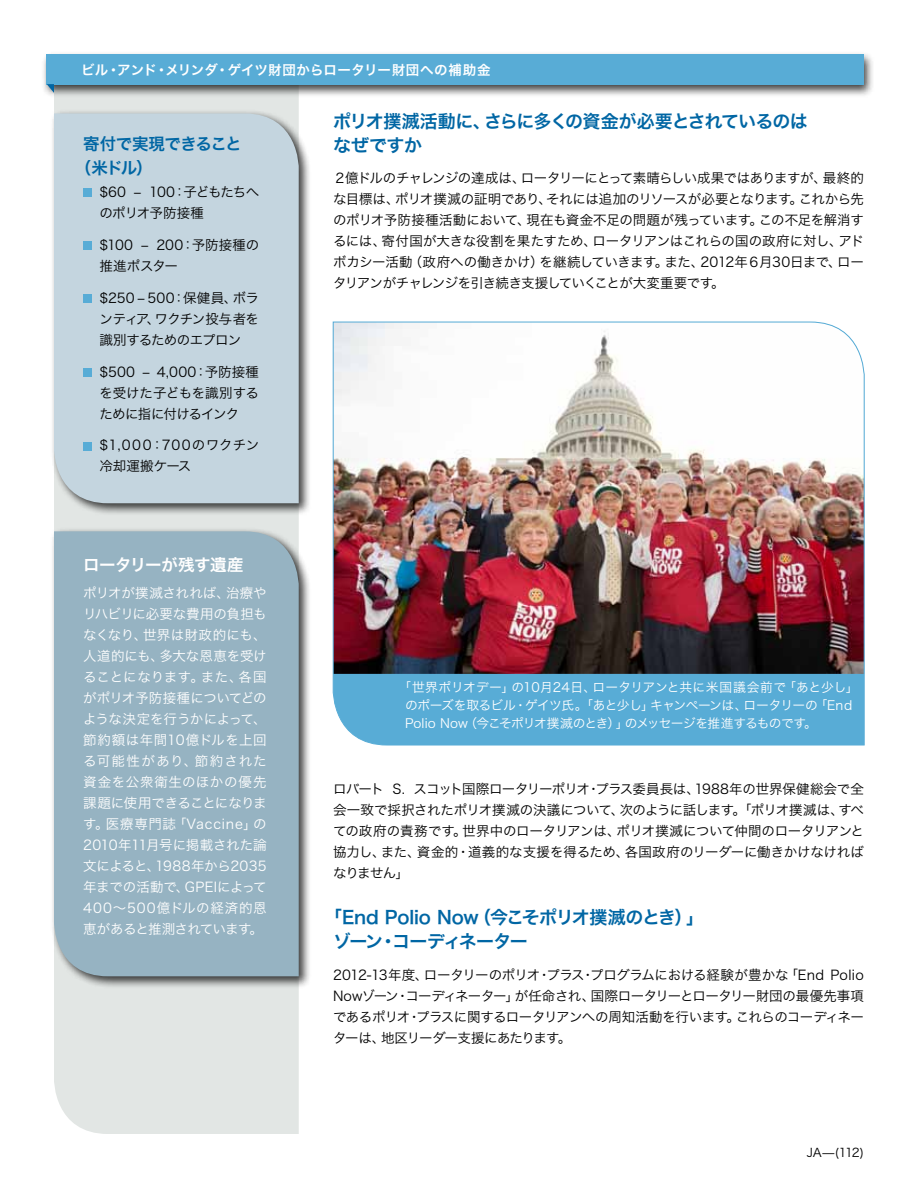
<style>
.page{position:relative;width:918px;height:1188px;background:#fff}
.page>*{position:absolute;margin:0;border:0;box-sizing:border-box;transform-origin:0 0}
.t1{font:18px/24px "Hira Kaku Pro N W6";letter-spacing:-.04em;color:#0066a4}
.t2{font:16.5px/24px "Hira Kaku Pro N W6";letter-spacing:-.035em;color:#0066a4}
.t3{font:16.5px "Hira Kaku Pro N W6";letter-spacing:-.025em;color:#fff}
.t4{font:13.5px/21px "Hira Kaku Pro N W3";letter-spacing:-.03em;color:#000;text-align:justify}
.t5{font:13.5px/21px "Hira Kaku Pro N W3";letter-spacing:.005em;color:#fff;text-align:justify}
.t6{font:13.5px "Hira Kaku Pro N W6";letter-spacing:.015em;color:#fff}
.t7{font:13.5px/21px "Hira Kaku Pro N W3";letter-spacing:-.055em;color:#000}
.t8{font:13.5px/21px "Hira Kaku Pro N W3";letter-spacing:.01em;color:#000}
.t9{font:13.5px/21px "Hira Kaku Pro N W3";color:#000}
.t10{font:12.75px/18px "Hira Kaku Pro W3";letter-spacing:-.02em;color:#fff}
.t11{font:12px "Hira Kaku Pro N W3";color:#000}
</style>
<div class="page">
<div style="left:54px;top:98px;width:245px;height:1036px;background:#e2e6e4"></div>
<div style="left:50px;top:110px;width:261px;height:406px;background:#000;opacity:.75"></div>
<div style="left:54px;top:113px;width:245px;height:390px;background:#c4d5df"></div>
<div style="left:50px;top:527px;width:261px;height:462px;background:#000;opacity:.75"></div>
<div style="left:54px;top:531px;width:245px;height:445px;background:#96b3c2"></div>
<div style="left:83px;top:188px;width:9px;height:9px;background:#58acd6"></div>
<div style="left:83px;top:241px;width:9px;height:9px;background:#58acd6"></div>
<div style="left:83px;top:294px;width:9px;height:9px;background:#58acd6"></div>
<div style="left:83px;top:368px;width:9px;height:9px;background:#58acd6"></div>
<div style="left:83px;top:442px;width:9px;height:8px;background:#58acd6"></div>
<div style="left:41px;top:51px;width:834px;height:47px;background:#000;opacity:.75"></div>
<div style="left:47px;top:54px;width:817px;height:30px;background:#58acd6"></div>
<svg style="left:47px;top:84px;width:7px;height:9px"></svg>
<img style="left:333px;top:322px;width:532px;height:423px">
<p class="t6" style="left:81px;top:58px;width:411px">ビル・アンド・メリンダ・ゲイツ財団からロータリー財団への補助金</p>
<p class="t2" style="left:75px;top:131px;width:168px;text-indent:8px">寄付で実現できること（米ドル）</p>
<p class="t7" style="left:99px;top:181px;width:161px">$60 – 100：子どもたちへのポリオ予防接種</p>
<p class="t9" style="left:99px;top:233px;width:161px">$100 – 200：予防接種の推進ポスター</p>
<p class="t4" style="left:99px;top:286px;width:161px">$250 – 500：保健員、ボランティア、ワクチン投与者を識別するためのエプロン</p>
<p class="t4" style="left:99px;top:360px;width:161px">$500 – 4,000：予防接種を受けた子どもを識別するために指に付けるインク</p>
<p class="t8" style="left:99px;top:434px;width:161px">$1,000：700のワクチン冷却運搬ケース</p>
<p class="t3" style="left:83px;top:550px;width:162px">ロータリーが残す遺産</p>
<p class="t5" style="left:83px;top:581px;width:185px">ポリオが撲滅されれば、治療やリハビリに必要な費用の負担もなくなり、世界は財政的にも、人道的にも、多大な恩恵を受けることになります。また、各国がポリオ予防接種についてどのような決定を行うかによって、節約額は年間10億ドルを上回る可能性があり、節約された資金を公衆衛生のほかの優先課題に使用できることになります。医療専門誌「Vaccine」の2010年11月号に掲載された論文によると、1988年から2035年までの活動で、GPEIによって400～500億ドルの経済的恩恵があると推測されています。</p>
<h1 class="t1" style="left:333px;top:108px;width:476px">ポリオ撲滅活動に、さらに多くの資金が必要とされているのはなぜですか</h1>
<p class="t4" style="left:333px;top:167px;width:533px">２億ドルのチャレンジの達成は、ロータリーにとって素晴らしい成果ではありますが、最終的な目標は、ポリオ撲滅の証明であり、それには追加のリソースが必要となります。これから先のポリオ予防接種活動において、現在も資金不足の問題が残っています。この不足を解消するには、寄付国が大きな役割を果たすため、ロータリアンはこれらの国の政府に対し、アドボカシー活動（政府への働きかけ）を継続していきます。また、2012年６月30日まで、ロータリアンがチャレンジを引き続き支援していくことが大変重要です。</p>
<p class="t10" style="left:405px;top:677px;width:455px;text-indent:-6px">「世界ポリオデー」の10月24日、ロータリアンと共に米国議会前で「あと少し」のポーズを取るビル・ゲイツ氏。「あと少し」キャンペーンは、ロータリーの「End<br>Polio Now（今こそポリオ撲滅のとき）」のメッセージを推進するものです。</p>
<p class="t4" style="left:333px;top:778px;width:532px">ロバート S. スコット国際ロータリーポリオ・プラス委員長は、1988年の世界保健総会で全会一致で採択されたポリオ撲滅の決議について、次のように話します。「ポリオ撲滅は、すべての政府の責務です。世界中のロータリアンは、ポリオ撲滅について仲間のロータリアンと協力し、また、資金的・道義的な支援を得るため、各国政府のリーダーに働きかけなければなりません」</p>
<h1 class="t1" style="left:333px;top:905px;width:373px;text-indent:-9px">「End Polio Now（今こそポリオ撲滅のとき）」ゾーン・コーディネーター</h1>
<p class="t4" style="left:333px;top:963px;width:532px">2012-13年度、ロータリーのポリオ・プラス・プログラムにおける経験が豊かな「End Polio Nowゾーン・コーディネーター」が任命され、国際ロータリーとロータリー財団の最優先事項であるポリオ・プラスに関するロータリアンへの周知活動を行います。これらのコーディネーターは、地区リーダー支援にあたります。</p>
<p class="t11" style="left:807px;top:1141px;width:59px">JA—(112)</p>
</div>
